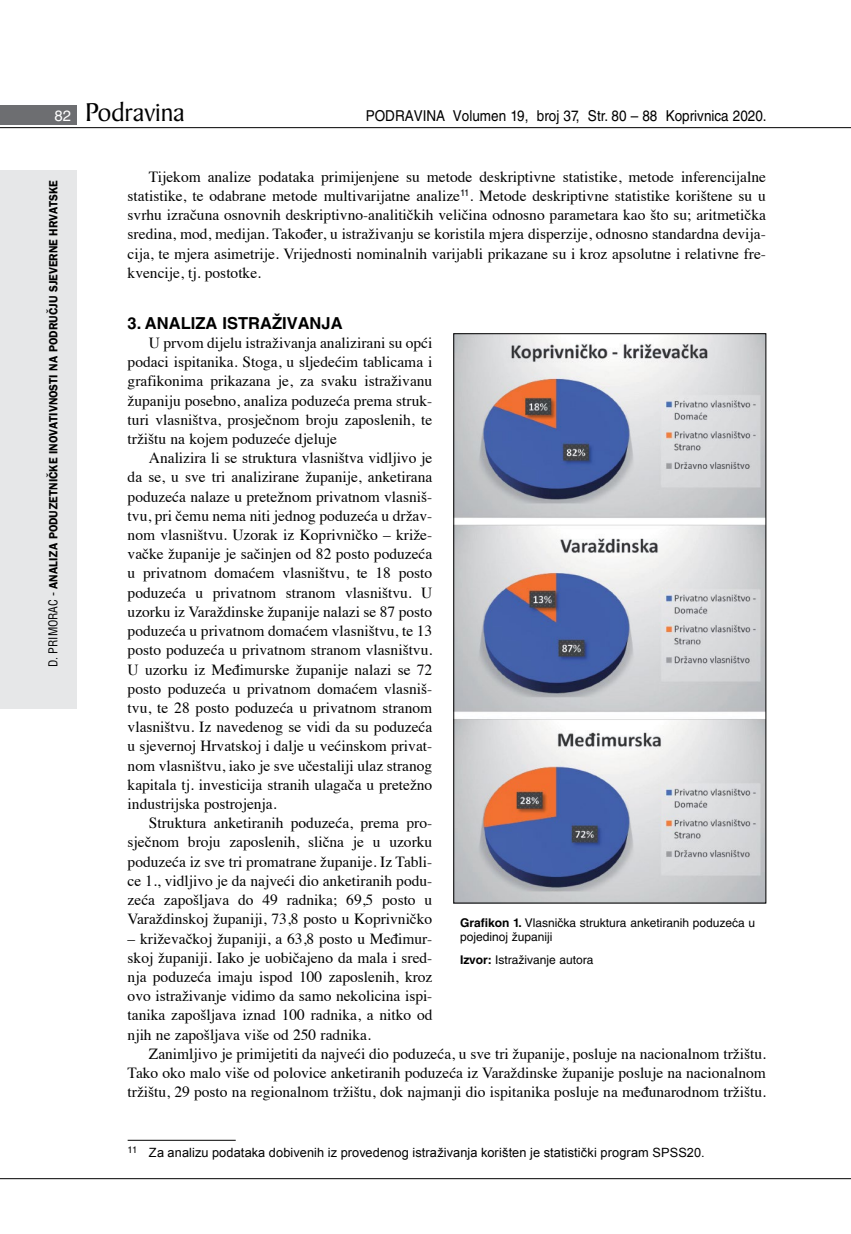
<style>
.page{position:relative;width:851px;height:1234px;background:#fff}
.page>*{position:absolute;margin:0;border:0;box-sizing:border-box;transform-origin:0 0}
.t1{font:27.6px "Baker Signet BT";color:#000}
.t2{font:700 16.5px "Helvetica LT Skin 29";color:#000}
.t3{font:15.45px/19.2px "Times";color:#000;text-align:justify}
.t4{font:15px "Helvetica LT Skin 29";color:#000;scale:.9 1}
.t5{font:12.75px "Arial";letter-spacing:.01em;color:#000}
.t6{font:12px/14.4px "Helvetica LT Skin 29";color:#000}
.t7{font:600 12px "ITC Franklin Gothic Skin 29";letter-spacing:-.005em;color:#000;scale:.95 1}
.s1{font-family:"Helvetica LT Skin 29";font-size:15px;color:#fff}
.s2{font-family:"Helvetica LT Skin 29";font-weight:400;font-stretch:condensed}
.s3{font-weight:700}
</style>
<div class="page">
<div style="left:0;top:170px;width:77px;height:538px;background:#e6e7e8"></div>
<div style="left:0;top:105px;width:77px;height:19px;background:#6d6e71"></div>
<hr style="left:0;top:127px;width:850px;height:1px;background:#000">
<hr style="left:0;top:1177px;width:850px;height:1px;background:#000">
<hr style="left:128px;top:1139px;width:108px;height:1px;background:#000">
<img style="left:455px;top:335px;width:309px;height:566px">
<h1 class="t1" style="left:55px;top:95px;width:131px"><span class="s1">82</span> Podravina</h1>
<p class="t4" style="left:365px;top:107px;width:447px">PODRAVINA Volumen 19, broj 37, Str. 80 – 88 Koprivnica 2020.</p>
<p class="t7" style="left:46px;top:667px;width:514px;rotate:-90deg"><span class="s2">D. PRIMORAC -</span> ANALIZA PODUZETNIČKE INOVATIVNOSTI NA PODRUČJU SJEVERNE HRVATSKE</p>
<p class="t3" style="left:128px;top:166px;width:639px;text-indent:21px">Tijekom analize podataka primijenjene su metode deskriptivne statistike, metode inferencijalne statistike, te odabrane metode multivarijatne analize<sup>11</sup>. Metode deskriptivne statistike korištene su u svrhu izračuna osnovnih deskriptivno-analitičkih veličina odnosno parametara kao što su; aritmetička sredina, mod, medijan. Također, u istraživanju se koristila mjera disperzije, odnosno standardna devija&shy;cija, te mjera asimetrije. Vrijednosti nominalnih varijabli prikazane su i kroz apsolutne i relativne fre&shy;kvencije, tj. postotke.</p>
<p class="t2" style="left:128px;top:313px;width:216px">3. ANALIZA ISTRAŽIVANJA</p>
<p class="t3" style="left:128px;top:332px;width:306px;text-indent:21px">U prvom dijelu istraživanja analizirani su opći podaci ispitanika. Stoga, u sljedećim tablicama i grafikonima prikazana je, za svaku istraživanu županiju posebno, analiza poduzeća prema struk&shy;turi vlasništva, prosječnom broju zaposlenih, te tržištu na kojem poduzeće djeluje</p>
<p class="t3" style="left:128px;top:447px;width:306px;text-indent:21px">Analizira li se struktura vlasništva vidljivo je da se, u sve tri analizirane županije, anketirana poduzeća nalaze u pretežnom privatnom vlasniš&shy;tvu, pri čemu nema niti jednog poduzeća u držav&shy;nom vlasništvu. Uzorak iz Koprivničko – križe&shy;vačke županije je sačinjen od 82 posto poduzeća u privatnom domaćem vlasništvu, te 18 posto poduzeća u privatnom stranom vlasništvu. U uzorku iz Varaždinske županije nalazi se 87 posto poduzeća u privatnom domaćem vlasništvu, te 13 posto poduzeća u privatnom stranom vlasništvu.<br>U uzorku iz Međimurske županije nalazi se 72 posto poduzeća u privatnom domaćem vlasniš&shy;tvu, te 28 posto poduzeća u privatnom stranom vlasništvu. Iz navedenog se vidi da su poduzeća u sjevernoj Hrvatskoj i dalje u većinskom privat&shy;nom vlasništvu, iako je sve učestaliji ulaz stranog kapitala tj. investicija stranih ulagača u pretežno industrijska postrojenja.</p>
<p class="t3" style="left:128px;top:812px;width:306px;text-indent:21px">Struktura anketiranih poduzeća, prema pro&shy;sječnom broju zaposlenih, slična je u uzorku poduzeća iz sve tri promatrane županije. Iz Tabli&shy;ce 1., vidljivo je da najveći dio anketiranih podu&shy;zeća zapošljava do 49 radnika; 69,5 posto u Varaždinskoj županiji, 73,8 posto u Koprivničko</p>
<p class="t3" style="left:128px;top:927px;width:306px">– križevačkoj županiji, a 63,8 posto u Međimur&shy;skoj županiji. Iako je uobičajeno da mala i sred&shy;nja poduzeća imaju ispod 100 zaposlenih, kroz ovo istraživanje vidimo da samo nekolicina ispi&shy;tanika zapošljava iznad 100 radnika, a nitko od njih ne zapošljava više od 250 radnika.</p>
<p class="t3" style="left:128px;top:1042px;width:639px;text-indent:21px">Zanimljivo je primijetiti da najveći dio poduzeća, u sve tri županije, posluje na nacionalnom tržištu.<br>Tako oko malo više od polovice anketiranih poduzeća iz Varaždinske županije posluje na nacionalnom tržištu, 29 posto na regionalnom tržištu, dok najmanji dio ispitanika posluje na međunarodnom tržištu.</p>
<p class="t6" style="left:460px;top:914px;width:296px"><span class="s3">Grafikon 1.</span> Vlasnička struktura anketiranih poduzeća u pojedinoj županiji</p>
<p class="t6" style="left:460px;top:952px;width:135px"><span class="s3">Izvor:</span> Istraživanje autora</p>
<p class="t5" style="left:128px;top:1144px;width:578px"><sup>11</sup> Za analizu podataka dobivenih iz provedenog istraživanja korišten je statistički program SPSS20.</p>
</div>
